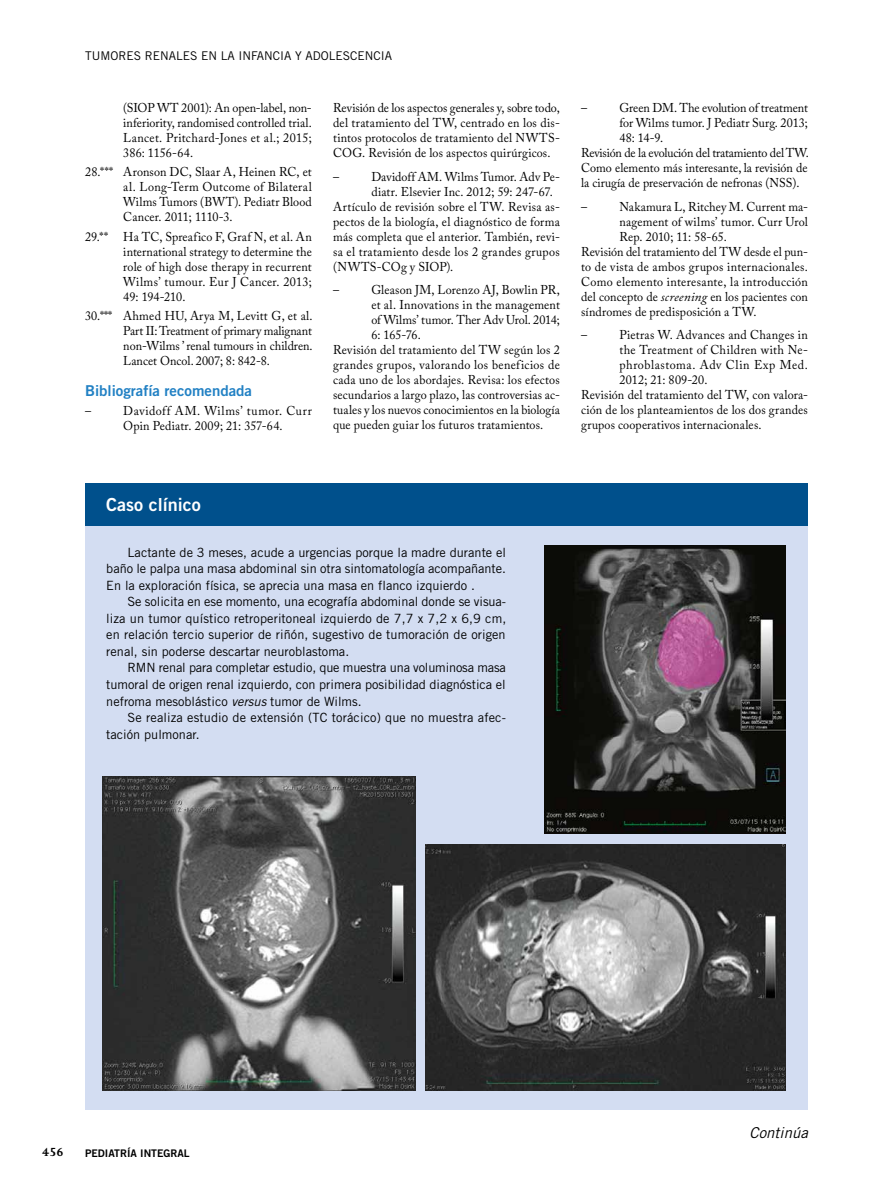
<style>
.page{position:relative;width:893px;height:1191px;background:#fff}
.page>*{position:absolute;margin:0;border:0;box-sizing:border-box;transform-origin:0 0}
.t1{font:18px "Trade Gothic Bold Two";color:#fff}
.t2{font:15px "Trade Gothic Bold Two";color:#2281c4}
.t3{font:italic 15px "Trade Gothic";color:#000}
.t4{font:700 13.5px "Joanna MT Std";color:#000}
.t5{font:12.75px/15px "Adobe Caslon Pro";letter-spacing:.015em;color:#000;text-align:justify;scale:.95 1}
.t6{font:12.75px/16.5px "Trade Gothic";color:#000;text-align:justify}
.t7{font:12.75px "Adobe Caslon Pro";letter-spacing:-.005em;color:#000;scale:.95 1}
.t8{font:12.75px "Adobe Caslon Pro";letter-spacing:-.015em;color:#000;scale:.95 1}
.t9{font:12.75px "Adobe Caslon Pro";letter-spacing:-.01em;color:#000;scale:.95 1}
.t10{font:12.75px "Adobe Caslon Pro";letter-spacing:.045em;color:#000;scale:.95 1}
.t11{font:12px "Trade Gothic";color:#000}
.t12{font:10.5px "Trade Gothic Bold Two";color:#000}
.s1{font-style:italic}
</style>
<div class="page">
<div style="left:85px;top:525px;width:723px;height:585px;background:#d3ddf2"></div>
<div style="left:85px;top:483px;width:723px;height:42px;background:#00508c"></div>
<img style="left:102px;top:776px;width:313px;height:314px">
<img style="left:544px;top:545px;width:242px;height:288px">
<img style="left:425px;top:844px;width:361px;height:246px">
<p class="t11" style="left:85px;top:49px;width:309px">Tumores renales en la infancia y adolescencia</p>
<p class="t5" style="left:123px;top:100px;width:200px">(SIOP WT 2001): An open-label, non&shy;inferiority, randomised controlled trial.<br>Lancet. Pritchard-Jones et al.; 2015; 386: 1156-64.</p>
<p class="t5" style="left:123px;top:164px;width:200px;text-indent:-38px">28.*** Aronson DC, Slaar A, Heinen RC, et al. Long-Term Outcome of Bilateral Wilms Tumors (BWT). Pediatr Blood Cancer. 2011; 1110-3.</p>
<p class="t5" style="left:123px;top:229px;width:200px;text-indent:-38px">29.** Ha TC, Spreafico F, Graf N, et al. An international strategy to determine the role of high dose therapy in recurrent Wilms’ tumour. Eur J Cancer. 2013; 49: 194-210.</p>
<p class="t5" style="left:123px;top:308px;width:201px;text-indent:-38px">30.*** Ahmed HU, Arya M, Levitt G, et al.<br>Part II: Treatment of primary malignant non-Wilms ’ renal tumours in children.<br>Lancet Oncol. 2007; 8: 842-8.</p>
<p class="t2" style="left:85px;top:382px;width:169px">Bibliografía recomendada</p>
<p class="t5" style="left:85px;top:403px;width:8px">–</p>
<p class="t5" style="left:123px;top:403px;width:200px">Davidoff AM. Wilms’ tumor. Curr<br>Opin Pediatr. 2009; 21: 357-64.</p>
<p class="t5" style="left:333px;top:100px;width:240px">Revisión de los aspectos generales y, sobre todo, del tratamiento del TW, centrado en los dis&shy;tintos protocolos de tratamiento del NWTS-COG. Revisión de los aspectos quirúrgicos.</p>
<p class="t5" style="left:333px;top:169px;width:8px">–</p>
<p class="t5" style="left:371px;top:169px;width:200px">Davidoff AM. Wilms Tumor. Adv Pe-</p>
<p class="t5" style="left:371px;top:184px;width:192px">diatr. Elsevier Inc. 2012; 59: 247-67.</p>
<p class="t5" style="left:333px;top:199px;width:240px">Artículo de revisión sobre el TW. Revisa as-</p>
<p class="t5" style="left:333px;top:214px;width:240px">pectos de la biología, el diagnóstico de forma</p>
<p class="t5" style="left:333px;top:229px;width:240px">más completa que el anterior. También, revi-</p>
<p class="t5" style="left:333px;top:244px;width:240px">sa el tratamiento desde los 2 grandes grupos</p>
<p class="t5" style="left:333px;top:259px;width:128px">(NWTS-COg y SIOP).</p>
<p class="t5" style="left:333px;top:282px;width:8px">–</p>
<p class="t5" style="left:371px;top:282px;width:200px">Gleason JM, Lorenzo AJ, Bowlin PR,</p>
<p class="t5" style="left:371px;top:297px;width:200px">et al. Innovations in the management</p>
<p class="t7" style="left:371px;top:312px;width:200px">of Wilms’ tumor. Ther Adv Urol. 2014;</p>
<p class="t5" style="left:371px;top:327px;width:54px">6: 165-76.</p>
<p class="t5" style="left:333px;top:342px;width:240px">Revisión del tratamiento del TW según los 2</p>
<p class="t5" style="left:333px;top:357px;width:240px">grandes grupos, valorando los beneficios de</p>
<p class="t5" style="left:333px;top:372px;width:240px">cada uno de los abordajes. Revisa: los efectos</p>
<p class="t5" style="left:333px;top:387px;width:240px">secundarios a largo plazo, las controversias ac-</p>
<p class="t7" style="left:333px;top:402px;width:240px">tuales y los nuevos conocimientos en la biología</p>
<p class="t5" style="left:333px;top:417px;width:223px">que pueden guiar los futuros tratamientos.</p>
<p class="t5" style="left:581px;top:100px;width:8px">–</p>
<p class="t9" style="left:619px;top:100px;width:200px">Green DM. The evolution of treatment</p>
<p class="t5" style="left:619px;top:115px;width:200px">for Wilms tumor. J Pediatr Surg. 2013;</p>
<p class="t5" style="left:619px;top:130px;width:48px">48: 14-9.</p>
<p class="t8" style="left:581px;top:145px;width:241px">Revisión de la evolución del tratamiento del TW.</p>
<p class="t5" style="left:581px;top:160px;width:240px">Como elemento más interesante, la revisión de</p>
<p class="t5" style="left:581px;top:175px;width:231px">la cirugía de preservación de nefronas (NSS).</p>
<p class="t5" style="left:581px;top:199px;width:8px">–</p>
<p class="t5" style="left:619px;top:199px;width:200px">Nakamura L, Ritchey M. Current ma-</p>
<p class="t5" style="left:619px;top:214px;width:200px">nagement of wilms’ tumor. Curr Urol</p>
<p class="t5" style="left:619px;top:229px;width:115px">Rep. 2010; 11: 58-65.</p>
<p class="t5" style="left:581px;top:244px;width:240px">Revisión del tratamiento del TW desde el pun-</p>
<p class="t5" style="left:581px;top:259px;width:240px">to de vista de ambos grupos internacionales.</p>
<p class="t5" style="left:581px;top:274px;width:240px">Como elemento interesante, la introducción</p>
<p class="t5" style="left:581px;top:289px;width:240px">del concepto de <span class="s1">screening</span> en los pacientes con</p>
<p class="t5" style="left:581px;top:304px;width:186px">síndromes de predisposición a TW.</p>
<p class="t5" style="left:581px;top:327px;width:8px">–</p>
<p class="t5" style="left:619px;top:327px;width:200px">Pietras W. Advances and Changes in</p>
<p class="t5" style="left:619px;top:342px;width:200px">the Treatment of Children with Ne-</p>
<p class="t10" style="left:619px;top:357px;width:200px">phroblastoma. Adv Clin Exp Med.</p>
<p class="t5" style="left:619px;top:372px;width:94px">2012; 21: 809-20.</p>
<p class="t5" style="left:581px;top:387px;width:240px">Revisión del tratamiento del TW, con valora-</p>
<p class="t5" style="left:581px;top:402px;width:240px">ción de los planteamientos de los dos grandes</p>
<p class="t5" style="left:581px;top:417px;width:191px">grupos cooperativos internacionales.</p>
<h1 class="t1" style="left:106px;top:494px;width:96px">Caso clínico</h1>
<p class="t6" style="left:106px;top:544px;width:401px;text-indent:21px">Lactante de 3 meses, acude a urgencias porque la madre durante el baño le palpa una masa abdominal sin otra sintomatología acompañante.<br>En la exploración física, se aprecia una masa en flanco izquierdo .</p>
<p class="t6" style="left:106px;top:593px;width:401px;text-indent:21px">Se solicita en ese momento, una ecografía abdominal donde se visua&shy;liza un tumor quístico retroperitoneal izquierdo de 7,7 x 7,2 x 6,9 cm, en relación tercio superior de riñón, sugestivo de tumoración de origen renal, sin poderse descartar neuroblastoma.</p>
<p class="t6" style="left:106px;top:659px;width:401px;text-indent:21px">RMN renal para completar estudio, que muestra una voluminosa masa tumoral de origen renal izquierdo, con primera posibilidad diagnóstica el nefroma mesoblástico <span class="s1">versus</span> tumor de Wilms.</p>
<p class="t6" style="left:106px;top:709px;width:401px;text-indent:21px">Se realiza estudio de extensión (TC torácico) que no muestra afec&shy;tación pulmonar.</p>
<p class="t4" style="left:42px;top:1144px;width:23px">456</p>
<p class="t12" style="left:85px;top:1146px;width:106px">PEDIATRÍA INTEGRAL</p>
<p class="t3" style="left:750px;top:1123px;width:60px">Continúa</p>
</div>
